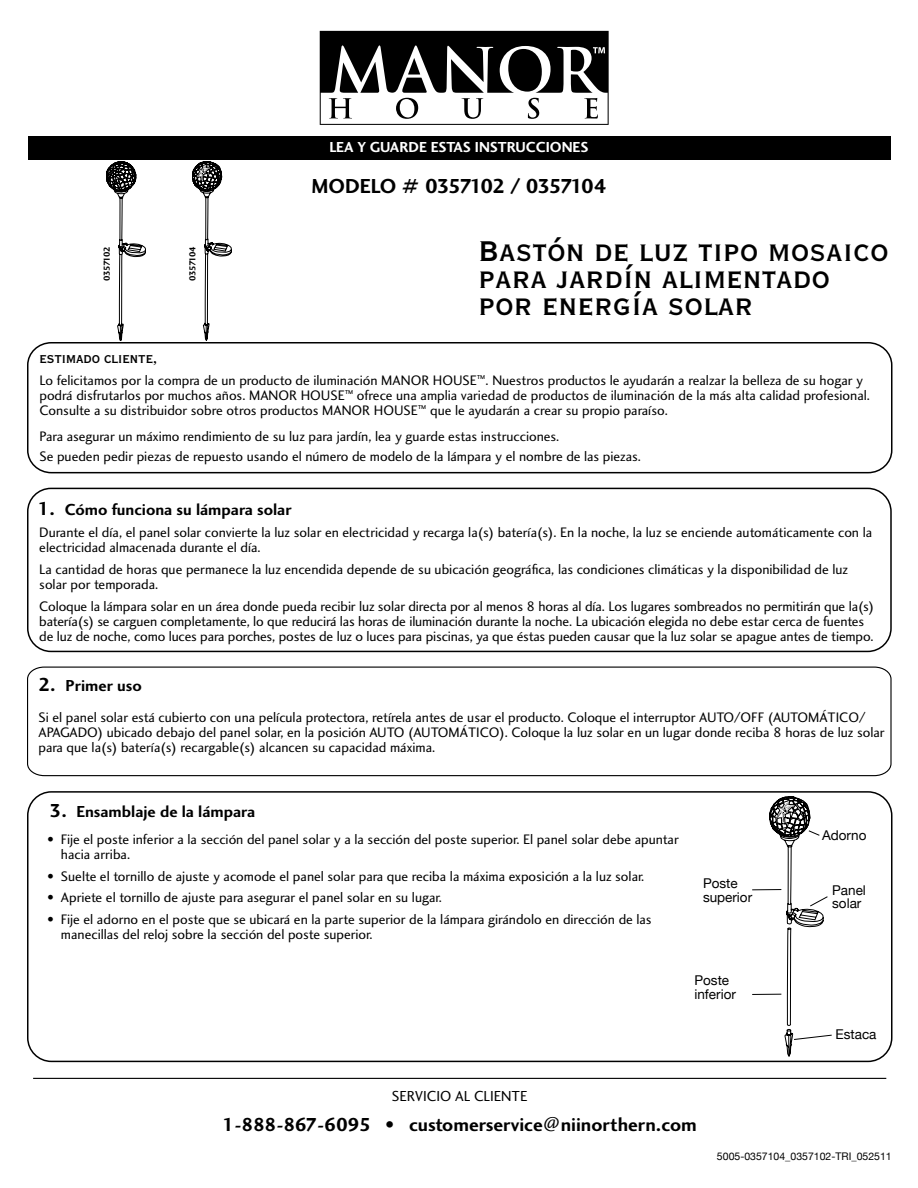
<style>
.page{position:relative;width:918px;height:1188px;background:#fff}
.page>*{position:absolute;margin:0;border:0;box-sizing:border-box;transform-origin:0 0}
.t1{font:37.5px/27px "Copperplate Thirty BC";color:#000}
.t2{font:21px "Charlotte Sans Bold Plain";letter-spacing:-.04em;color:#000}
.t3{font:19.5px "Charlotte Sans Bold Plain";color:#000}
.t4{font:16.5px "Charlotte Sans Bold Plain";color:#000}
.t5{font:15px "Charlotte Sans Bold Plain";color:#fff}
.t6{font:15px "Charlotte Sans Book Plain";color:#000}
.t7{font:15px "Copperplate Thirty BC";color:#000}
.t8{font:14.25px/15px "Charlotte Sans Book Plain";color:#000}
.t9{font:13.5px/13.5px "Helvetica Neue";color:#000}
.t10{font:10.5px "Helvetica Neue";color:#000}
.t11{font:9px "Charlotte Sans Bold Plain";letter-spacing:-.08em;color:#000}
.s1{font-size:19.5px}
</style>
<div class="page">
<div style="left:28px;top:136px;width:862px;height:24px;background:#000"></div>
<div style="left:27px;top:342px;width:865px;height:131px;border:2px solid #000;border-radius:23px"></div>
<div style="left:27px;top:488px;width:865px;height:164px;border:2px solid #000;border-radius:23px"></div>
<hr style="left:33px;top:1078px;width:853px;height:1px;background:#000">
<svg style="left:27px;top:666px;width:865px;height:111px"></svg>
<div style="left:27px;top:791px;width:865px;height:271px;border:2px solid #000;border-radius:24px"></div>
<svg style="left:320px;top:31px;width:289px;height:94px"></svg>
<svg style="left:106px;top:162px;width:39px;height:178px"></svg>
<svg style="left:192px;top:162px;width:39px;height:178px"></svg>
<svg style="left:752px;top:797px;width:80px;height:259px"></svg>
<p class="t5" style="left:329px;top:138px;width:261px">LEA Y GUARDE ESTAS INSTRUCCIONES</p>
<p class="t11" style="left:101px;top:281px;width:36px;rotate:-90deg">0357102</p>
<p class="t11" style="left:187px;top:281px;width:36px;rotate:-90deg">0357104</p>
<h2 class="t2" style="left:312px;top:174px;width:297px">MODELO # 0357102 / 0357104</h2>
<h1 class="t1" style="left:478px;top:238px;width:412px">Bastón de luz tipo mosaico para jardín alimentado por energía solar</h1>
<p class="t7" style="left:39px;top:352px;width:119px">ESTIMADO CLIENTE,</p>
<p class="t8" style="left:39px;top:372px;width:832px">Lo felicitamos por la compra de un producto de iluminación MANOR HOUSE<sup>™</sup>. Nuestros productos le ayudarán a realzar la belleza de su hogar y podrá disfrutarlos por muchos años. MANOR HOUSE<sup>™</sup> ofrece una amplia variedad de productos de iluminación de la más alta calidad profesional.<br>Consulte a su distribuidor sobre otros productos MANOR HOUSE<sup>™</sup> que le ayudarán a crear su propio paraíso.</p>
<p class="t8" style="left:39px;top:426px;width:603px;line-height:19.5px">Para asegurar un máximo rendimiento de su luz para jardín, lea y guarde estas instrucciones.<br>Se pueden pedir piezas de repuesto usando el número de modelo de la lámpara y el nombre de las piezas.</p>
<p class="t4" style="left:38px;top:500px;width:255px"><span class="s1">1.</span> Cómo funciona su lámpara solar</p>
<p class="t8" style="left:39px;top:525px;width:835px">Durante el día, el panel solar convierte la luz solar en electricidad y recarga la(s) batería(s). En la noche, la luz se enciende automáticamente con la electricidad almacenada durante el día.</p>
<p class="t8" style="left:39px;top:562px;width:810px">La cantidad de horas que permanece la luz encendida depende de su ubicación geográfica, las condiciones climáticas y la disponibilidad de luz solar por temporada.</p>
<p class="t8" style="left:39px;top:598px;width:836px">Coloque la lámpara solar en un área donde pueda recibir luz solar directa por al menos 8 horas al día. Los lugares sombreados no permitirán que la(s) batería(s) se carguen completamente, lo que reducirá las horas de iluminación durante la noche. La ubicación elegida no debe estar cerca de fuentes de luz de noche, como luces para porches, postes de luz o luces para piscinas, ya que éstas pueden causar que la luz solar se apague antes de tiempo.</p>
<p class="t4" style="left:38px;top:675px;width:105px"><span class="s1">2.</span> Primer uso</p>
<p class="t8" style="left:38px;top:709px;width:848px">Si el panel solar está cubierto con una película protectora, retírela antes de usar el producto. Coloque el interruptor AUTO/OFF (AUTOMÁTICO/<br>APAGADO) ubicado debajo del panel solar, en la posición AUTO (AUTOMÁTICO). Coloque la luz solar en un lugar donde reciba 8 horas de luz solar para que la(s) batería(s) recargable(s) alcancen su capacidad máxima.</p>
<p class="t4" style="left:50px;top:801px;width:207px"><span class="s1">3.</span> Ensamblaje de la lámpara</p>
<p class="t8" style="left:61px;top:832px;width:619px;text-indent:-13px">• Fije el poste inferior a la sección del panel solar y a la sección del poste superior. El panel solar debe apuntar hacia arriba.</p>
<p class="t8" style="left:47px;top:868px;width:598px">• Suelte el tornillo de ajuste y acomode el panel solar para que reciba la máxima exposición a la luz solar.</p>
<p class="t8" style="left:47px;top:890px;width:396px">• Apriete el tornillo de ajuste para asegurar el panel solar en su lugar.</p>
<p class="t8" style="left:61px;top:912px;width:592px;text-indent:-13px">• Fije el adorno en el poste que se ubicará en la parte superior de la lámpara girándolo en dirección de las manecillas del reloj sobre la sección del poste superior.</p>
<p class="t9" style="left:703px;top:877px;width:51px">Poste superior</p>
<p class="t9" style="left:694px;top:973px;width:43px">Poste inferior</p>
<p class="t6" style="left:392px;top:1087px;width:137px">SERVICIO AL CLIENTE</p>
<h3 class="t3" style="left:223px;top:1112px;width:476px">1-888-867-6095 • customerservice@niinorthern.com</h3>
<p class="t9" style="left:822px;top:829px;width:46px">Adorno</p>
<p class="t9" style="left:832px;top:883px;width:35px">Panel solar</p>
<p class="t9" style="left:836px;top:1028px;width:42px">Estaca</p>
<p class="t10" style="left:717px;top:1150px;width:176px">5005-0357104_0357102-TRI_052511</p>
</div>
